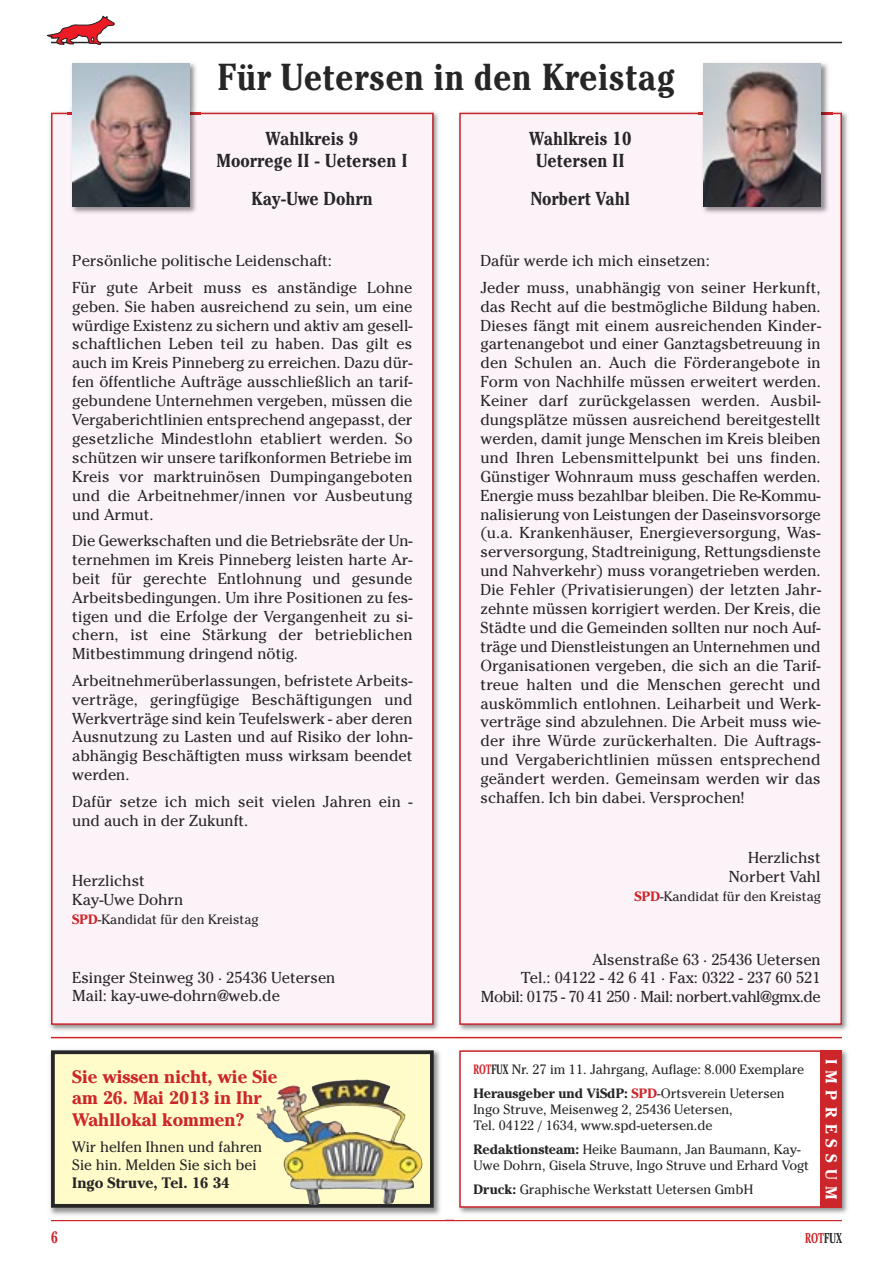
<style>
.page{position:relative;width:893px;height:1263px;background:#fff}
.page>*{position:absolute;margin:0;border:0;box-sizing:border-box;transform-origin:0 0}
.t1{font:700 condensed 37.5px "Cheltenham";color:#272627}
.t2{font:700 condensed 18.75px/22.5px "Cheltenham";color:#272627;text-align:center}
.t3{font:700 18px/21.6px "Cheltenham";color:#cc262b}
.t4{font:700 16.5px "Cheltenham";color:#cc262b;scale:.75 1}
.t5{font:15.75px/18.9px "Cheltenham";color:#272627}
.t6{font:700 15.75px "Cheltenham";letter-spacing:.4em;color:#fff}
.t7{font:15px/18px "Cheltenham";color:#272627}
.t8{font:700 15px "Cheltenham";color:#272627}
.t9{font:700 condensed 14.25px "Cheltenham";color:#cc262b;scale:.75 1}
.t10{font:13.5px/16.2px "Cheltenham";color:#272627}
.s1{font-weight:700;color:#cc262b}
.s2{font-weight:700;font-stretch:condensed;color:#cc262b}
.s3{font-weight:700;font-stretch:condensed}
.s4{font-weight:700}
.s5{color:#272627}
</style>
<div class="page">
<img style="left:50px;top:112px;width:389px;height:919px">
<div style="left:53px;top:114px;width:379px;height:909px;background:#fcf3f9"></div>
<div style="left:51px;top:113px;width:383px;height:912px;border:2px solid #cc262b"></div>
<img style="left:459px;top:112px;width:389px;height:919px">
<div style="left:461px;top:114px;width:379px;height:909px;background:#fcf3f9"></div>
<div style="left:459px;top:113px;width:383px;height:912px;border:2px solid #cc262b"></div>
<hr style="left:51px;top:1220px;width:791px;height:1px;background:#cc262b">
<hr style="left:51px;top:42px;width:791px;height:1px;background:#272627">
<svg style="left:46px;top:16px;width:69px;height:29px"></svg>
<img style="left:459px;top:1050px;width:389px;height:164px">
<div style="left:461px;top:1052px;width:379px;height:154px;background:#fff"></div>
<div style="left:459px;top:1050px;width:383px;height:158px;border:2px solid #cc262b"></div>
<div style="left:821px;top:1050px;width:21px;height:158px;background:#cc262b"></div>
<hr style="left:51px;top:1037px;width:791px;height:1px;background:#cc262b">
<img style="left:50px;top:1050px;width:390px;height:165px">
<svg style="left:56px;top:1055px;width:373px;height:148px;background:#ece8b8"></svg>
<div style="left:51px;top:1050px;width:383px;height:158px;border:4px solid #272627"></div>
<img style="left:383px;top:1103px;width:40px;height:61px">
<img style="left:698px;top:63px;width:134px;height:150px">
<img style="left:698px;top:113px;width:134px;height:1px">
<img style="left:704px;top:64px;width:117px;height:142px">
<img style="left:67px;top:63px;width:134px;height:150px">
<img style="left:67px;top:113px;width:134px;height:1px">
<img style="left:72px;top:64px;width:117px;height:142px">
<h1 class="t1" style="left:218px;top:64px;width:459px">Für Uetersen in den Kreistag</h1>
<p class="t2" style="left:216px;top:129px;width:193px">Wahlkreis 9<br>Moorrege II - Uetersen I</p>
<p class="t2" style="left:251px;top:189px;width:123px">Kay-Uwe Dohrn</p>
<p class="t5" style="left:72px;top:249px;width:342px;line-height:26.4px">Persönliche politische Leidenschaft:<br>Für gute Arbeit muss es anständige Lohne</p>
<p class="t5" style="left:72px;top:298px;width:342px;text-align:justify">geben. Sie haben ausreichend zu sein, um eine würdige Existenz zu sichern und aktiv am gesell&shy;schaftlichen Leben teil zu haben. Das gilt es auch im Kreis Pinneberg zu erreichen. Dazu dür&shy;fen öffentliche Aufträge ausschließlich an tarif&shy;gebundene Unternehmen vergeben, müssen die Vergaberichtlinien entsprechend angepasst, der gesetzliche Mindestlohn etabliert werden. So schützen wir unsere tarifkonformen Betriebe im Kreis vor marktruinösen Dumpingangeboten und die Arbeitnehmer/innen vor Ausbeutung und Armut.</p>
<p class="t5" style="left:72px;top:533px;width:342px;text-align:justify">Die Gewerkschaften und die Betriebsräte der Un&shy;ternehmen im Kreis Pinneberg leisten harte Ar&shy;beit für gerechte Entlohnung und gesunde Arbeitsbedingungen. Um ihre Positionen zu fes&shy;tigen und die Erfolge der Vergangenheit zu si&shy;chern, ist eine Stärkung der betrieblichen Mitbestimmung dringend nötig.</p>
<p class="t5" style="left:72px;top:672px;width:342px;text-align:justify">Arbeitnehmerüberlassungen, befristete Arbeits&shy;verträge, geringfügige Beschäftigungen und Werkverträge sind kein Teufelswerk - aber deren Ausnutzung zu Lasten und auf Risiko der lohn&shy;abhängig Beschäftigten muss wirksam beendet werden.</p>
<p class="t5" style="left:72px;top:793px;width:342px">Dafür setze ich mich seit vielen Jahren ein - und auch in der Zukunft.</p>
<p class="t5" style="left:72px;top:872px;width:113px">Herzlichst<br>Kay-Uwe Dohrn</p>
<p class="t10" style="left:72px;top:912px;width:188px"><span class="s1">SPD</span>-Kandidat für den Kreistag</p>
<p class="t5" style="left:72px;top:969px;width:265px">Esinger Steinweg 30 · 25436 Uetersen<br>Mail: kay-uwe-dohrn@web.de</p>
<p class="t3" style="left:72px;top:1067px;width:207px">Sie wissen nicht, wie Sie am 26. Mai 2013 in Ihr<br>Wahllokal kommen?</p>
<p class="t7" style="left:72px;top:1139px;width:191px">Wir helfen Ihnen und fahren<br>Sie hin. Melden Sie sich bei</p>
<p class="t8" style="left:72px;top:1177px;width:159px">Ingo Struve, Tel. 16 34</p>
<p class="t2" style="left:529px;top:129px;width:103px">Wahlkreis 10<br>Uetersen II</p>
<p class="t2" style="left:531px;top:189px;width:101px">Norbert Vahl</p>
<p class="t5" style="left:480px;top:249px;width:342px;line-height:26.4px">Dafür werde ich mich einsetzen:<br>Jeder muss, unabhängig von seiner Herkunft,</p>
<p class="t5" style="left:480px;top:298px;width:342px;text-align:justify">das Recht auf die bestmögliche Bildung haben.<br>Dieses fängt mit einem ausreichenden Kinder&shy;gartenangebot und einer Ganztagsbetreuung in den Schulen an. Auch die Förderangebote in Form von Nachhilfe müssen erweitert werden.<br>Keiner darf zurückgelassen werden. Ausbil&shy;dungsplätze müssen ausreichend bereitgestellt werden, damit junge Menschen im Kreis bleiben und Ihren Lebensmittelpunkt bei uns finden.<br>Günstiger Wohnraum muss geschaffen werden.<br>Energie muss bezahlbar bleiben. Die Re-Kommu&shy;nalisierung von Leistungen der Daseinsvorsorge (u.a. Krankenhäuser, Energieversorgung, Was&shy;serversorgung, Stadtreinigung, Rettungsdienste und Nahverkehr) muss vorangetrieben werden.<br>Die Fehler (Privatisierungen) der letzten Jahr&shy;zehnte müssen korrigiert werden. Der Kreis, die Städte und die Gemeinden sollten nur noch Auf&shy;träge und Dienstleistungen an Unternehmen und Organisationen vergeben, die sich an die Tarif&shy;treue halten und die Menschen gerecht und auskömmlich entlohnen. Leiharbeit und Werk - verträge sind abzulehnen. Die Arbeit muss wie&shy;der ihre Würde zurückerhalten. Die Auftrags&shy;und Vergaberichtlinien müssen entsprechend geändert werden. Gemeinsam werden wir das schaffen. Ich bin dabei. Versprochen!</p>
<p class="t5" style="left:729px;top:850px;width:93px;text-align:right">Herzlichst<br>Norbert Vahl</p>
<p class="t10" style="left:635px;top:890px;width:188px"><span class="s1">SPD</span>-Kandidat für den Kreistag</p>
<p class="t5" style="left:481px;top:951px;width:341px;text-align:right">Alsenstraße 63 · 25436 Uetersen<br>Tel.: 04122 - 42 6 41 · Fax: 0322 - 237 60 521<br>Mobil: 0175 - 70 41 250 · Mail: norbert.vahl@gmx.de</p>
<p class="t10" style="left:473px;top:1059px;width:332px;line-height:23.7px"><span class="s2">ROT</span><span class="s3">FUX</span> Nr. 27 im 11. Jahrgang, Auflage: 8.000 Exemplare<br><span class="s4">Herausgeber und ViSdP:</span> <span class="s1">SPD</span>-Ortsverein Uetersen</p>
<p class="t10" style="left:473px;top:1102px;width:261px">Ingo Struve, Meisenweg 2, 25436 Uetersen,<br>Tel. 04122 / 1634, www.spd-uetersen.de</p>
<p class="t10" style="left:473px;top:1142px;width:337px"><span class="s4">Redaktionsteam:</span> Heike Baumann, Jan Baumann, Kay-<br>Uwe Dohrn, Gisela Struve, Ingo Struve und Erhard Vogt</p>
<p class="t10" style="left:473px;top:1182px;width:281px"><span class="s4">Druck:</span> Graphische Werkstatt Uetersen GmbH</p>
<p class="t6" style="left:837px;top:1059px;width:142px;rotate:90deg">IMPRESSUM</p>
<p class="t4" style="left:51px;top:1231px;width:11px">6</p>
<p class="t9" style="left:805px;top:1233px;width:51px">ROT<span class="s5">FUX</span></p>
</div>
